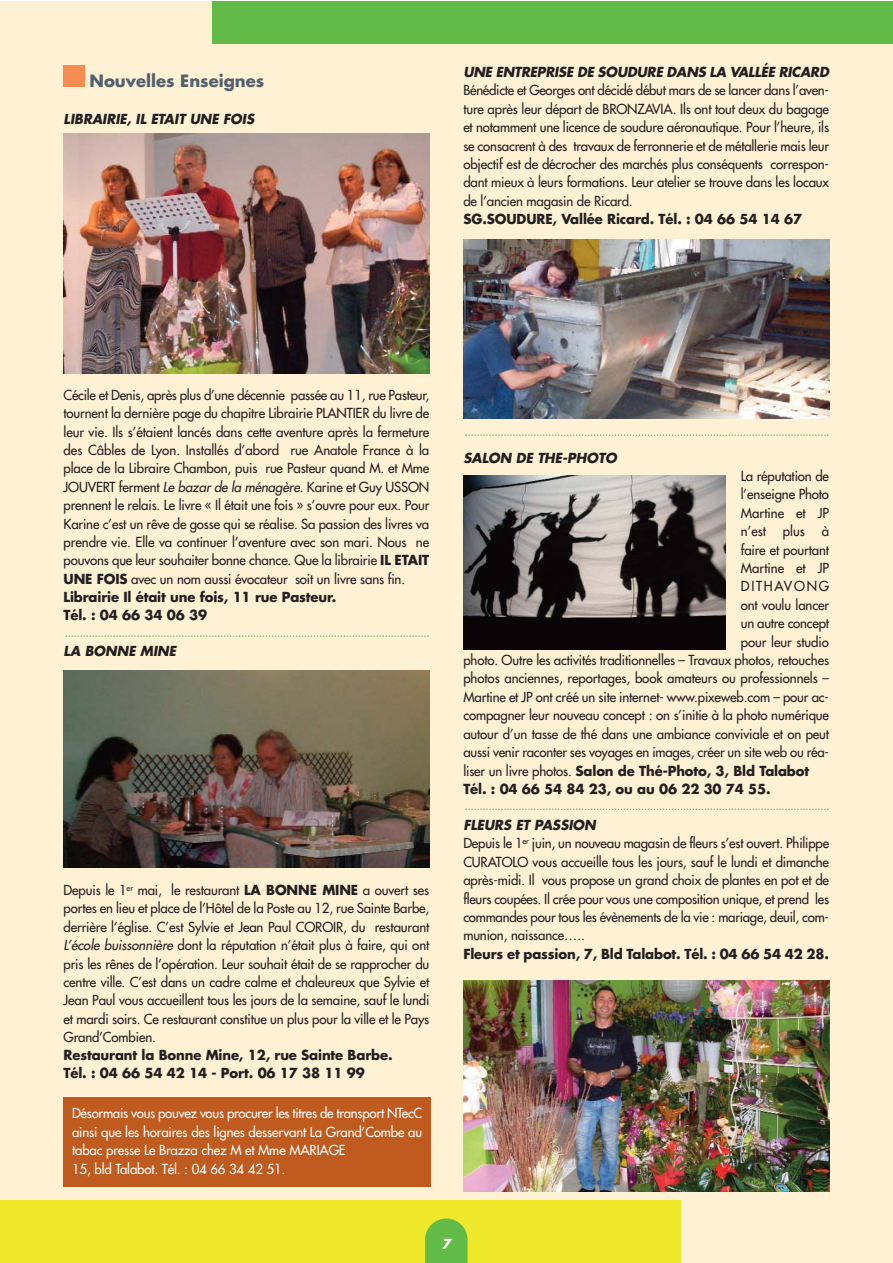
<style>
.page{position:relative;width:893px;height:1263px;background:#fff}
.page>*{position:absolute;margin:0;border:0;box-sizing:border-box;transform-origin:0 0}
.t1{font:700 16.5px "Futura";color:#53616f}
.t2{font:13.5px/18.3px "Futura";letter-spacing:-.01em;color:#231f20}
.t3{font:700 13.5px/18.1px "Futura";letter-spacing:-.01em;color:#231f20}
.t4{font:13.5px/18.5px "Futura";letter-spacing:-.01em;color:#fff}
.t5{font:italic 700 13.5px "Futura";letter-spacing:-.015em;color:#231f20}
.t6{font:13.5px "Futura";letter-spacing:.13em;color:#231f20}
.t7{font:italic 700 13.5px "Futura";color:#fff}
.s1{font-style:italic}
.s2{font-weight:700}
.s3{font-weight:400}
.s4{font-weight:700;font-style:italic}
</style>
<div class="page">
<div style="left:0;top:2px;width:892px;height:1261px;background:#fff1d4"></div>
<div style="left:64px;top:65px;width:21px;height:22px;background:#f68c50"></div>
<img style="left:463px;top:475px;width:263px;height:174px">
<img style="left:463px;top:981px;width:366px;height:210px">
<div style="left:0;top:1201px;width:680px;height:62px;background:#f0e92b"></div>
<svg style="left:425px;top:1219px;width:43px;height:44px;background:#70bf43"></svg>
<div style="left:212px;top:2px;width:680px;height:42px;background:#62bb46"></div>
<img style="left:64px;top:133px;width:365px;height:241px">
<img style="left:64px;top:671px;width:365px;height:197px">
<img style="left:463px;top:240px;width:366px;height:178px">
<svg style="left:65px;top:635px;width:364px;height:2px"></svg>
<svg style="left:465px;top:809px;width:363px;height:1px"></svg>
<svg style="left:465px;top:434px;width:363px;height:2px"></svg>
<div style="left:64px;top:1097px;width:367px;height:90px;background:#bf5b1f"></div>
<p class="t1" style="left:89px;top:73px;width:176px">Nouvelles Enseignes</p>
<p class="t5" style="left:64px;top:112px;width:194px">LIBRAIRIE, IL ETAIT UNE FOIS</p>
<p class="t5" style="left:463px;top:66px;width:369px">UNE ENTREPRISE DE SOUDURE DANS LA VALLÉE RICARD</p>
<p class="t2" style="left:463px;top:82px;width:367px;text-align:justify">Bénédicte et Georges ont décidé début mars de se lancer dans l’aven&shy;ture après leur départ de BRONZAVIA. Ils ont tout deux du bagage et notamment une licence de soudure aéronautique. Pour l’heure, ils se consacrent à des travaux de ferronnerie et de métallerie mais leur objectif est de décrocher des marchés plus conséquents correspon&shy;dant mieux à leurs formations. Leur atelier se trouve dans les locaux de l’ancien magasin de Ricard.</p>
<p class="t3" style="left:463px;top:211px;width:340px">SG.SOUDURE, Vallée Ricard. Tél. : 04 66 54 14 67</p>
<p class="t2" style="left:64px;top:387px;width:367px">Cécile et Denis, après plus d’une décennie passée au 11, rue Pasteur, tournent la dernière page du chapitre Librairie PLANTIER du livre de leur vie. Ils s’étaient lancés dans cette aventure après la fermeture des Câbles de Lyon. Installés d’abord rue Anatole France à la place de la Libraire Chambon, puis rue Pasteur quand M. et Mme JOUVERT ferment <span class="s1">Le bazar de la ménagère</span>. Karine et Guy USSON prennent le relais. Le livre « Il était une fois » s’ouvre pour eux. Pour Karine c’est un rêve de gosse qui se réalise. Sa passion des livres va prendre vie. Elle va continuer l’aventure avec son mari. Nous ne pouvons que leur souhaiter bonne chance. Que la librairie <span class="s2">IL ETAIT UNE FOIS</span> avec un nom aussi évocateur soit un livre sans fin.<br><span class="s2">Librairie Il était une fois, 11 rue Pasteur.<br>Tél. : 04 66 34 06 39</span></p>
<p class="t5" style="left:64px;top:645px;width:116px">LA BONNE MINE</p>
<p class="t2" style="left:64px;top:882px;width:367px;text-align:justify">Depuis le 1<sup>er</sup> mai, le restaurant <span class="s2">LA BONNE MINE</span> a ouvert ses portes en lieu et place de l’Hôtel de la Poste au 12, rue Sainte Barbe, derrière l’église. C’est Sylvie et Jean Paul COROIR, du restaurant <span class="s1">L’école buissonnière</span> dont la réputation n’était plus à faire, qui ont pris les rênes de l’opération. Leur souhait était de se rapprocher du centre ville. C’est dans un cadre calme et chaleureux que Sylvie et Jean Paul vous accueillent tous les jours de la semaine, sauf le lundi et mardi soirs. Ce restaurant constitue un plus pour la ville et le Pays Grand’Combien.</p>
<p class="t3" style="left:64px;top:1047px;width:330px">Restaurant la Bonne Mine, 12, rue Sainte Barbe.<br>Tél. : 04 66 54 42 14 - Port. 06 17 38 11 99</p>
<p class="t4" style="left:72px;top:1105px;width:352px">Désormais vous pouvez vous procurer les titres de transport NTecC ainsi que les horaires des lignes desservant La Grand’Combe au tabac presse Le Brazza chez M et Mme MARIAGE<br>15, bld Talabot. Tél. : 04 66 34 42 51.</p>
<p class="t5" style="left:463px;top:452px;width:157px">SALON DE THE-PHOTO</p>
<p class="t2" style="left:741px;top:468px;width:90px">La réputation de</p>
<p class="t2" style="left:741px;top:486px;width:90px">l’enseigne Photo</p>
<p class="t2" style="left:741px;top:505px;width:90px">Martine et JP</p>
<p class="t2" style="left:741px;top:523px;width:90px">n’est plus à</p>
<p class="t2" style="left:741px;top:541px;width:90px">faire et pourtant</p>
<p class="t2" style="left:741px;top:560px;width:90px">Martine et JP</p>
<p class="t6" style="left:741px;top:580px;width:90px">DITHAVONG</p>
<p class="t2" style="left:741px;top:597px;width:90px">ont voulu lancer</p>
<p class="t2" style="left:741px;top:615px;width:90px">un autre concept</p>
<p class="t2" style="left:741px;top:633px;width:90px">pour leur studio</p>
<p class="t2" style="left:463px;top:652px;width:367px">photo. Outre les activités traditionnelles – Travaux photos, retouches</p>
<p class="t2" style="left:463px;top:670px;width:367px">photos anciennes, reportages, book amateurs ou professionnels –</p>
<p class="t2" style="left:463px;top:689px;width:367px">Martine et JP ont créé un site internet- www.pixeweb.com – pour ac-</p>
<p class="t2" style="left:463px;top:707px;width:367px">compagner leur nouveau concept : on s’initie à la photo numérique</p>
<p class="t2" style="left:463px;top:726px;width:367px">autour d’un tasse de thé dans une ambiance conviviale et on peut</p>
<p class="t2" style="left:463px;top:744px;width:367px">aussi venir raconter ses voyages en images, créer un site web ou réa-</p>
<p class="t3" style="left:463px;top:763px;width:347px"><span class="s3">liser un livre photos.</span> Salon de Thé-Photo, 3, Bld Talabot</p>
<p class="t3" style="left:463px;top:781px;width:309px">Tél. : 04 66 54 84 23, ou au 06 22 30 74 55.</p>
<p class="t2" style="left:463px;top:817px;width:367px"><span class="s4">FLEURS ET PASSION<br></span>Depuis le 1<sup>er</sup> juin, un nouveau magasin de fleurs s’est ouvert. Philippe CURATOLO vous accueille tous les jours, sauf le lundi et dimanche après-midi. Il vous propose un grand choix de plantes en pot et de fleurs coupées. Il crée pour vous une composition unique, et prend les commandes pour tous les évènements de la vie : mariage, deuil, com&shy;munion, naissance…..</p>
<p class="t3" style="left:463px;top:946px;width:367px">Fleurs et passion, 7, Bld Talabot. Tél. : 04 66 54 42 28.</p>
<p class="t7" style="left:442px;top:1237px;width:11px">7</p>
</div>
